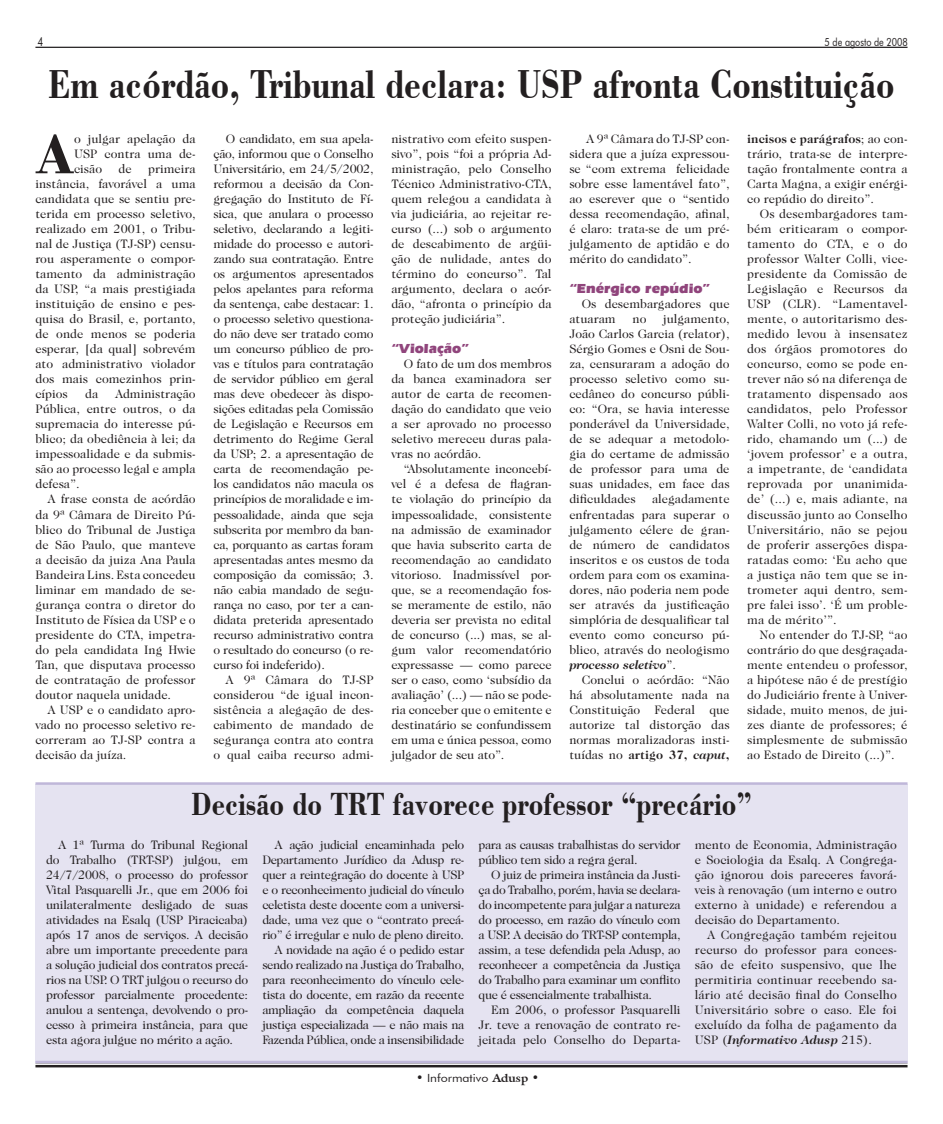
<style>
.page{position:relative;width:943px;height:1124px;background:#fff}
.page>*{position:absolute;margin:0;border:0;box-sizing:border-box;transform-origin:0 0}
.t1{font:700 58.62px "Bodoni BT";color:#231f20}
.t2{font:700 42.5px "Bodoni BT";color:#231f20;scale:.8 1}
.t3{font:700 33.75px "Bodoni BT";color:#231f20;scale:.8 1}
.t4{font:900 13.75px "Eras IT Cby BT";color:#90457c}
.t5{font:12.5px/15px "Caslon 224 IT Cby BT";color:#231f20;text-align:justify}
.t6{font:12.5px/15px "Caslon 224 IT Cby BT";letter-spacing:-.03em;color:#231f20;text-align:right}
.t7{font:11.25px "Futura BT";color:#231f20;scale:1.1 1}
.t8{font:11.25px "Futura BT";color:#231f20;scale:.8 1}
.s1{font-weight:700}
.s2{font-weight:700;font-style:italic}
.s3{font-size:12.5px}
.s4{font-family:"Galliard IT Cby BT";font-weight:700}
</style>
<div class="page">
<hr style="left:35px;top:47px;width:872px;height:1px;background:#231f20">
<hr style="left:35px;top:1064px;width:872px;height:3px;background:#231f20">
<div style="left:35px;top:784px;width:872px;height:278px;background:#e5e3f1"></div>
<hr style="left:35px;top:782px;width:872px;height:2px;background:#bfb7d9">
<hr style="left:35px;top:1060px;width:872px;height:3px;background:#bfb7d9">
<p class="t8" style="left:824px;top:35px;width:106px">5 de agosto de 2008</p>
<h2 class="t2" style="left:48px;top:57px;width:1059px">Em acórdão, Tribunal declara: USP afronta Constituição</h2>
<h1 class="t1" style="left:35px;top:118px;width:40px">A</h1>
<p class="t5" style="left:74px;top:131px;width:123px">o julgar apelação da USP contra uma de&shy;cisão</p>
<p class="t5" style="left:213px;top:131px;width:162px;text-indent:13px">O candidato, em sua apela&shy;ção, informou que o Conselho Universitário, em 24/5/2002, reformou a decisão da Con&shy;gregação do Instituto de Fí&shy;sica, que anulara o processo seletivo, declarando a legiti&shy;midade do processo e autori&shy;zando sua contratação. Entre os argumentos apresentados pelos apelantes para reforma da sentença, cabe destacar: 1. o processo seletivo questiona&shy;do não deve ser tratado como um concurso público de pro&shy;vas e títulos para contratação de servidor público em geral mas deve obedecer às dispo&shy;sições editadas pela Comissão de Legislação e Recursos em detrimento do Regime Geral da USP; 2. a apresentação de carta de recomendação pe&shy;los candidatos não macula os princípios de moralidade e im&shy;pessoalidade, ainda que seja subscrita por membro da ban&shy;ca, porquanto as cartas foram apresentadas antes mesmo da composição da comissão; 3. não cabia mandado de segu&shy;rança no caso, por ter a can&shy;didata preterida apresentado recurso administrativo contra o resultado do concurso (o re&shy;curso foi indeferido).</p>
<p class="t5" style="left:213px;top:671px;width:162px;text-indent:13px">A 9ª Câmara do TJ-SP considerou “de igual incon&shy;sistência a alegação de des&shy;cabimento de mandado de segurança contra ato contra o qual caiba recurso admi-</p>
<p class="t5" style="left:391px;top:131px;width:162px">nistrativo com efeito suspen&shy;sivo”, pois “foi a própria Ad&shy;ministração, pelo Conselho Técnico Administrativo-CTA, quem relegou a candidata à via judiciária, ao rejeitar re&shy;curso (...) sob o argumento de descabimento de argüi&shy;ção de nulidade, antes do término do concurso”. Tal argumento, declara o acór&shy;dão, “afronta o princípio da proteção judiciária”.</p>
<p class="t4" style="left:391px;top:340px;width:79px">“Violação”</p>
<p class="t5" style="left:391px;top:356px;width:162px;text-indent:13px">O fato de um dos membros da banca examinadora ser autor de carta de recomen&shy;dação do candidato que veio a ser aprovado no processo seletivo mereceu duras pala&shy;vras no acórdão.</p>
<p class="t5" style="left:391px;top:461px;width:162px;text-indent:12px">“Absolutamente inconcebí&shy;vel é a defesa de flagran&shy;te violação do princípio da impes-soalidade, consistente na admissão de examinador que havia subscrito carta de recomendação ao candidato vitorioso. Inadmissível por&shy;que, se a recomendação fos&shy;se meramente de estilo, não deveria ser prevista no edital de concurso (...) mas, se al&shy;gum valor recomendatório expressasse — como parece ser o caso, como ‘subsídio da avaliação’ (...) — não se pode&shy;ria conceber que o emitente e destinatário se confundissem em uma e única pessoa, como julgador de seu ato”.</p>
<p class="t5" style="left:569px;top:131px;width:162px;text-indent:17px">A 9ª Câmara do TJ-SP con&shy;sidera que a juíza expressou&shy;se “com extrema felicidade sobre esse lamentável fato”, ao escrever que o “sentido dessa recomendação, afinal, é claro: trata-se de um pré&shy;julgamento de aptidão e do mérito do candidato”.</p>
<p class="t4" style="left:569px;top:280px;width:142px">“Enérgico repúdio”</p>
<p class="t5" style="left:569px;top:296px;width:162px;text-indent:13px">Os desembargadores que atuaram</p>
<p class="t5" style="left:747px;top:131px;width:162px"><span class="s1">incisos e parágrafos</span>; ao con&shy;trário, trata-se de interpre&shy;tação frontalmente contra a Carta Magna, a exigir enérgi&shy;co repúdio do direito”.</p>
<p class="t5" style="left:747px;top:206px;width:162px;text-indent:12px">Os desembargadores tam&shy;bém criticaram o compor&shy;tamento do CTA, e o do professor Walter Colli, vice&shy;presidente da Comissão de Legislação e Recursos da USP (CLR). “Lamentavel&shy;mente, o autoritarismo des&shy;medido levou à insensatez dos órgãos promotores do concurso, como se pode en&shy;trever não só na diferença de tratamento dispensado aos candidatos, pelo Professor Walter Colli, no voto já refe&shy;rido, chamando um (...) de ‘jovem professor’ e a outra, a impetrante, de ‘candidata reprovada por unanimida&shy;de’ (...) e, mais adiante, na discussão junto ao Conselho Universitário, não se pejou de proferir asserções dispa&shy;ratadas como: ‘Eu acho que a justiça não tem que se in&shy;trometer aqui dentro, sem&shy;pre falei isso’. ‘É um proble&shy;ma de mérito’”.</p>
<p class="t5" style="left:747px;top:626px;width:162px;text-indent:13px">No entender do TJ-SP, “ao contrário do que desgraçada&shy;mente entendeu o professor, a hipótese não é de prestígio do Judiciário frente à Univer&shy;sidade, muito menos, de jui&shy;zes diante de professores; é simplesmente de submissão ao Estado de Direito (...)”.</p>
<p class="t5" style="left:119px;top:161px;width:15px">de</p>
<p class="t5" style="left:35px;top:161px;width:162px;text-indent:113px">primeira instância, favorável a uma candidata que se sentiu pre&shy;terida em processo seletivo, realizado em 2001, o Tribu&shy;nal de Justiça (TJ-SP) censu&shy;rou asperamente o compor&shy;tamento da administração da USP, “a mais prestigiada instituição de ensino e pes&shy;quisa do Brasil, e, portanto, de onde menos se poderia esperar, [da qual] sobrevém ato administrativo violador dos mais comezinhos prin&shy;cípios</p>
<p class="t5" style="left:569px;top:311px;width:162px;text-indent:94px">julgamento, João Carlos Garcia (relator), Sérgio Gomes e Osni de Sou&shy;za, censuraram a adoção do processo seletivo como su&shy;cedâneo do concurso públi&shy;co: “Ora, se havia interesse ponderável da Universidade, de se adequar a metodolo&shy;gia do certame de admissão de professor para uma de suas unidades, em face das dificuldades</p>
<p class="t5" style="left:632px;top:311px;width:15px">no</p>
<p class="t5" style="left:35px;top:386px;width:162px;text-indent:80px">Administração Pública, entre outros, o da supremacia do interesse pú&shy;blico; da obediência à lei; da impessoalidade e da submis&shy;são ao processo legal e ampla defesa”.</p>
<p class="t5" style="left:35px;top:491px;width:162px;text-indent:13px">A frase consta de acórdão da 9ª Câmara de Direito Pú&shy;blico do Tribunal de Justiça de São Paulo, que manteve a decisão da juiza Ana Paula Bandeira Lins. Esta concedeu liminar em mandado de se&shy;gurança contra o diretor do Instituto de Física da USP e o presidente do CTA, impetra&shy;do pela candidata Ing Hwie Tan, que disputava processo de contratação de professor doutor naquela unidade.</p>
<p class="t5" style="left:35px;top:701px;width:162px;text-indent:13px">A USP e o candidato apro&shy;vado no processo seletivo re&shy;correram ao TJ-SP contra a decisão da juíza.</p>
<p class="t5" style="left:85px;top:386px;width:15px">da</p>
<p class="t5" style="left:569px;top:491px;width:162px;text-indent:83px">alegadamente enfrentadas para superar o julgamento célere de gran&shy;de número de candidatos inscritos e os custos de toda ordem para com os examina&shy;dores, não poderia nem pode ser através da justificação simplória de desqualificar tal evento como concurso pú&shy;blico, através do neologismo <span class="s2">processo seletivo</span>”.</p>
<p class="t5" style="left:569px;top:671px;width:162px;text-indent:13px">Conclui o acórdão: “Não há absolutamente nada na Constituição Federal que autorize tal distorção das normas moralizadoras insti&shy;tuídas no <span class="s1">artigo 37,</span> <span class="s2">caput</span><span class="s1">,</span></p>
<h3 class="t3" style="left:191px;top:783px;width:702px">Decisão do TRT favorece professor “precário”</h3>
<p class="t5" style="left:46px;top:836px;width:203px;text-indent:13px">A 1ª Turma do Tribunal Regional do Trabalho (TRT-SP) julgou, em 24/7/2008, o processo do professor Vital Pasquarelli Jr., que em 2006 foi unilateralmente desligado de suas atividades na Esalq (USP Piracicaba) após 17 anos de serviços. A decisão abre um importante precedente para a solução judicial dos contratos precá&shy;rios na USP. O TRT julgou o recurso do professor parcialmente procedente: anulou a sentença, devolvendo o pro&shy;cesso à primeira instância, para que esta agora julgue no mérito a ação.</p>
<p class="t6" style="left:262px;top:836px;width:203px">A ação judicial encaminhada pelo Departamento Jurídico da Adusp re&shy;quer a reintegração do docente à USP e o reconhecimento judicial do vínculo celetista deste docente com a universi&shy;dade, uma vez que o “contrato precá&shy;rio” é irregular e nulo de pleno direito.<br>A novidade na ação é o pedido estar sendo realizado na Justiça do Trabalho, para reconhecimento do vínculo cele&shy;tista do docente, em razão da recente ampliação da competência daquela justiça especializada — e não mais na Fazenda Pública, onde a insensibilidade</p>
<p class="t6" style="left:478px;top:836px;width:203px;text-align:left">para as causas trabalhistas do servidor público tem sido a regra geral.</p>
<p class="t5" style="left:478px;top:866px;width:204px;text-indent:13px">O juiz de primeira instância da Justi&shy;ça do Trabalho, porém, havia se declara&shy;do incompetente para julgar a natureza do processo, em razão do vínculo com a USP. A decisão do TRT-SP contempla, assim, a tese defendida pela Adusp, ao reconhecer a competência da Justiça do Trabalho para examinar um conflito que é essencialmente trabalhista.</p>
<p class="t5" style="left:478px;top:1001px;width:203px;text-indent:13px">Em 2006, o professor Pasquarelli Jr. teve a renovação de contrato re&shy;jeitada pelo Conselho do Departa-</p>
<p class="t7" style="left:416px;top:1070px;width:113px"><span class="s3">•</span> Informativo <span class="s4">Adusp</span> <span class="s3">•</span></p>
<p class="t5" style="left:694px;top:836px;width:203px">mento de Economia, Administração e Sociologia da Esalq. A Congrega&shy;ção ignorou dois pareceres favorá&shy;veis à renovação (um interno e outro externo à unidade) e referendou a decisão do Departamento.</p>
<p class="t5" style="left:694px;top:926px;width:203px;text-indent:13px">A Congregação também rejeitou recurso do professor para conces&shy;são de efeito suspensivo, que lhe permitiria continuar recebendo sa&shy;lário até decisão final do Conselho Universitário sobre o caso. Ele foi excluído da folha de pagamento da USP (<span class="s2">Informativo Adusp</span> 215).</p>
</div>
